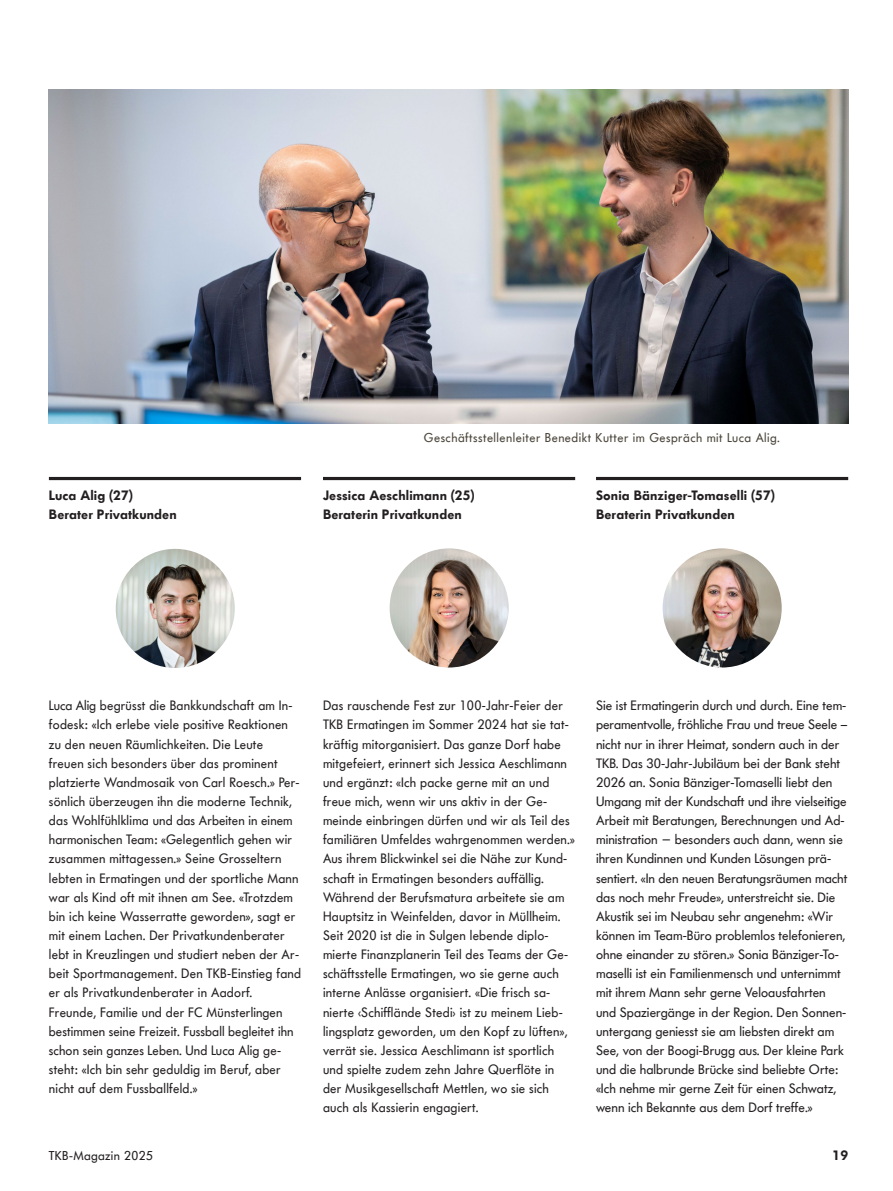
<style>
.page{position:relative;width:893px;height:1191px;background:#fff}
.page>*{position:absolute;margin:0;border:0;box-sizing:border-box;transform-origin:0 0}
.t1{font:13.5px/19.2px "Futura BQ";letter-spacing:.02em;color:#231f20}
.t2{font:600 13.5px/19.2px "Futura BQ";letter-spacing:.01em;color:#231f20}
.t3{font:12.75px "Futura BQ";letter-spacing:.04em;color:#4a453a}
.t4{font:12.75px "Futura BQ";letter-spacing:.03em;color:#231f20}
</style>
<div class="page">
<img style="left:390px;top:548px;width:119px;height:119px;border-radius:60px">
<img style="left:663px;top:548px;width:119px;height:119px;border-radius:60px">
<img style="left:116px;top:549px;width:119px;height:119px;border-radius:60px">
<hr style="left:49px;top:477px;width:252px;height:3px;background:#231f20">
<hr style="left:323px;top:477px;width:252px;height:3px;background:#231f20">
<hr style="left:596px;top:477px;width:252px;height:3px;background:#231f20">
<img style="left:49px;top:89px;width:799px;height:334px">
<p class="t2" style="left:49px;top:485px;width:129px">Luca Alig (27)<br>Berater Privatkunden</p>
<p class="t3" style="left:424px;top:429px;width:357px">Geschäftsstellenleiter Benedikt Kutter im Gespräch mit Luca Alig.</p>
<p class="t2" style="left:323px;top:485px;width:153px">Jessica Aeschlimann (25)<br>Beraterin Privatkunden</p>
<p class="t2" style="left:596px;top:485px;width:180px">Sonia Bänziger-Tomaselli (57)<br>Beraterin Privatkunden</p>
<p class="t1" style="left:49px;top:696px;width:254px">Luca Alig begrüsst die Bankkundschaft am In&shy;fodesk: «Ich erlebe viele positive Reaktionen zu den neuen Räumlichkeiten. Die Leute freuen sich besonders über das prominent platzierte Wandmosaik von Carl Roesch.» Per&shy;sönlich überzeugen ihn die moderne Technik, das Wohlfühlklima und das Arbeiten in einem harmonischen Team: «Gelegentlich gehen wir zusammen mittagessen.» Seine Grosseltern lebten in Ermatingen und der sportliche Mann war als Kind oft mit ihnen am See. «Trotzdem bin ich keine Wasserratte geworden», sagt er mit einem Lachen. Der Privatkundenberater lebt in Kreuzlingen und studiert neben der Ar&shy;beit Sportmanagement. Den TKB-Einstieg fand er als Privatkundenberater in Aadorf.<br>Freunde, Familie und der FC Münsterlingen bestimmen seine Freizeit. Fussball begleitet ihn schon sein ganzes Leben. Und Luca Alig ge&shy;steht: «Ich bin sehr geduldig im Beruf, aber nicht auf dem Fussballfeld.»</p>
<p class="t1" style="left:323px;top:696px;width:253px">Das rauschende Fest zur 100-Jahr-Feier der TKB Ermatingen im Sommer 2024 hat sie tat&shy;kräftig mitorganisiert. Das ganze Dorf habe mitgefeiert, erinnert sich Jessica Aeschlimann und ergänzt: «Ich packe gerne mit an und freue mich, wenn wir uns aktiv in der Ge&shy;meinde einbringen dürfen und wir als Teil des familiären Umfeldes wahrgenommen werden.» Aus ihrem Blickwinkel sei die Nähe zur Kund&shy;schaft in Ermatingen besonders auffällig.<br>Während der Berufsmatura arbeitete sie am Hauptsitz in Weinfelden, davor in Müllheim.<br>Seit 2020 ist die in Sulgen lebende diplo&shy;mierte Finanzplanerin Teil des Teams der Ge&shy;schäftsstelle Ermatingen, wo sie gerne auch interne Anlässe organisiert. «Die frisch sa&shy;nierte ‹Schifflände Stedi› ist zu meinem Lieb&shy;lingsplatz geworden, um den Kopf zu lüften», verrät sie. Jessica Aeschlimann ist sportlich und spielte zudem zehn Jahre Querflöte in der Musikgesellschaft Mettlen, wo sie sich auch als Kassierin engagiert.</p>
<p class="t1" style="left:596px;top:696px;width:253px">Sie ist Ermatingerin durch und durch. Eine tem&shy;peramentvolle, fröhliche Frau und treue Seele – nicht nur in ihrer Heimat, sondern auch in der TKB. Das 30-Jahr-Jubiläum bei der Bank steht 2026 an. Sonia Bänziger-Tomaselli liebt den Umgang mit der Kundschaft und ihre vielseitige Arbeit mit Beratungen, Berechnungen und Ad&shy;ministration − besonders auch dann, wenn sie ihren Kundinnen und Kunden Lösungen prä&shy;sentiert. «In den neuen Beratungsräumen macht das noch mehr Freude», unterstreicht sie. Die Akustik sei im Neubau sehr angenehm: «Wir können im Team-Büro problemlos telefonieren, ohne einander zu stören.» Sonia Bänziger-To&shy;maselli ist ein Familienmensch und unternimmt mit ihrem Mann sehr gerne Veloausfahrten und Spaziergänge in der Region. Den Sonnen&shy;untergang geniesst sie am liebsten direkt am See, von der Boogi-Brugg aus. Der kleine Park und die halbrunde Brücke sind beliebte Orte: «Ich nehme mir gerne Zeit für einen Schwatz, wenn ich Bekannte aus dem Dorf treffe.»</p>
<p class="t4" style="left:49px;top:1146px;width:106px">TKB-Magazin 2025</p>
<p class="t2" style="left:833px;top:1145px;width:17px">19</p>
</div>
